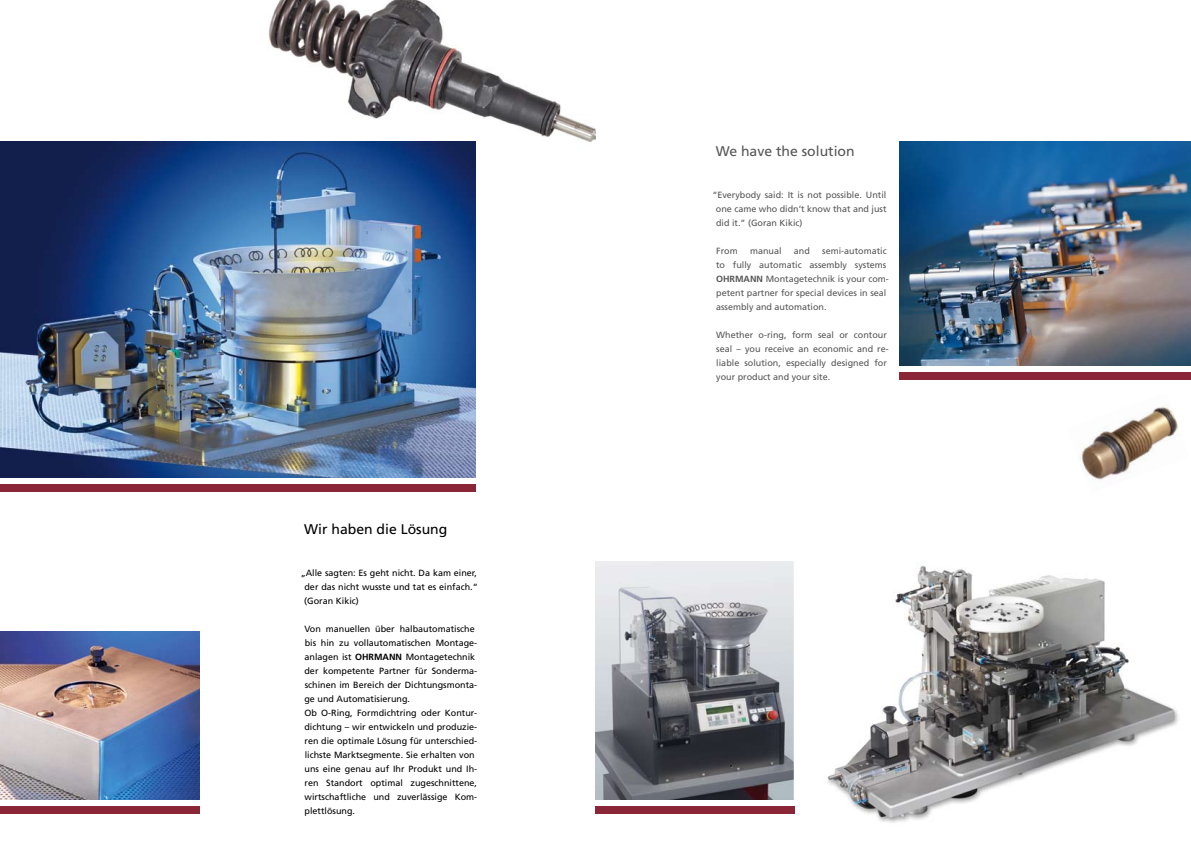
<style>
.page{position:relative;width:1191px;height:842px;background:#fff}
.page>*{position:absolute;margin:0;border:0;box-sizing:border-box;transform-origin:0 0}
.t1{font:14px "Frutiger";color:#000}
.t2{font:14px "Frutiger";color:#565655}
.t3{font:9px/14px "Frutiger";color:#000;text-align:justify}
.t4{font:9px/14px "Frutiger";color:#565655}
.s1{font-weight:700}
</style>
<div class="page">
<img style="left:263px;top:0;width:332px;height:175px">
<img style="left:0;top:142px;width:475px;height:336px">
<div style="left:0;top:485px;width:475px;height:7px;background:#8a2637"></div>
<img style="left:0;top:632px;width:199px;height:168px">
<div style="left:595px;top:807px;width:199px;height:7px;background:#8a2637"></div>
<img style="left:899px;top:142px;width:292px;height:224px">
<div style="left:899px;top:373px;width:292px;height:7px;background:#8a2637"></div>
<img style="left:595px;top:562px;width:198px;height:238px">
<div style="left:0;top:807px;width:199px;height:7px;background:#8a2637"></div>
<img style="left:827px;top:565px;width:352px;height:258px">
<img style="left:1081px;top:406px;width:98px;height:75px">
<h1 class="t1" style="left:304px;top:520px;width:145px">Wir haben die Lösung</h1>
<p class="t3" style="left:304px;top:565px;width:175px;text-indent:-4px">„Alle sagten: Es geht nicht. Da kam einer, der das nicht wusste und tat es einfach.“ (Goran Kikic)</p>
<p class="t3" style="left:304px;top:621px;width:174px;text-align:left">Von manuellen über halbautomatische bis hin zu vollautomatischen Montage&shy;anlagen ist <span class="s1">OHRMANN</span> Montagetechnik der kompetente Partner für Sonderma&shy;schinen im Bereich der Dichtungsmonta&shy;ge und Automatisierung.<br>Ob O-Ring, Formdichtring oder Kontur&shy;dichtung – wir entwickeln und produzie&shy;ren die optimale Lösung für unterschied&shy;lichste Marktsegmente. Sie erhalten von uns eine genau auf Ihr Produkt und Ih&shy;ren Standort optimal zugeschnittene, wirtschaftliche und zuverlässige Kom&shy;plettlösung.</p>
<h1 class="t2" style="left:716px;top:143px;width:140px">We have the solution</h1>
<p class="t4" style="left:716px;top:188px;width:172px;text-align:justify;text-indent:-4px">“Everybody said: It is not possible. Until one came who didn’t know that and just did it.” (Goran Kikic)</p>
<p class="t4" style="left:716px;top:244px;width:23px">From</p>
<p class="t4" style="left:750px;top:244px;width:33px">manual</p>
<p class="t4" style="left:794px;top:244px;width:18px">and</p>
<p class="t4" style="left:716px;top:244px;width:174px;text-indent:106px">semi-automatic to fully automatic assembly systems<br><span class="s1">OHRMANN</span> Montagetechnik is your com&shy;petent partner for special devices in seal assembly and automation.</p>
<p class="t4" style="left:716px;top:328px;width:174px">Whether o-ring, form seal or contour seal – you receive an economic and re&shy;liable solution, especially designed for your product and your site.</p>
</div>
